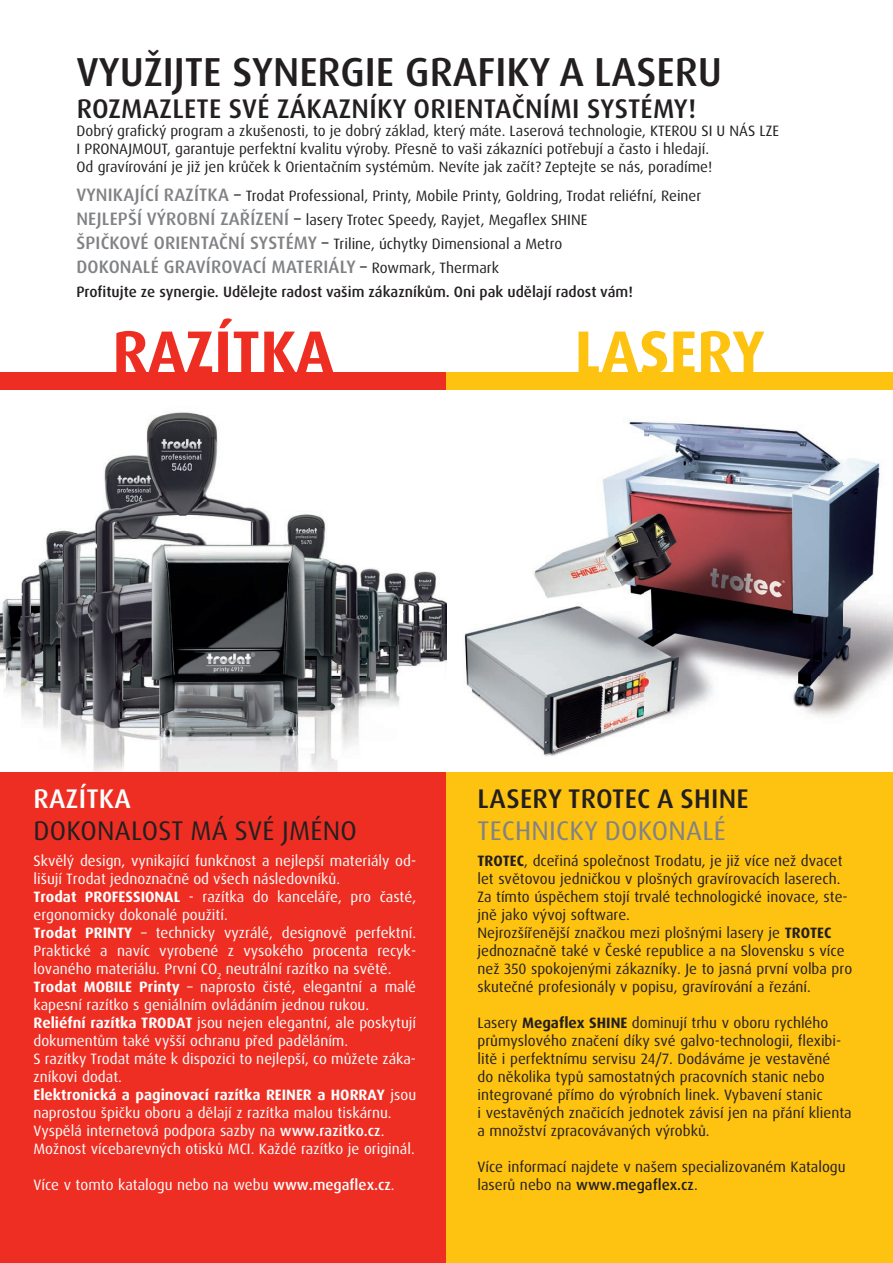
<style>
.page{position:relative;width:893px;height:1263px;background:#fff}
.page>*{position:absolute;margin:0;border:0;box-sizing:border-box;transform-origin:0 0}
.t1{font:700 60px "Dax Pro";color:#ee2e22}
.t2{font:700 60px "Dax Pro";color:#fec210}
.t3{font:500 40.5px "Dax Pro";color:#231f20}
.t4{font:500 27px "Dax Pro";letter-spacing:.01em;color:#231f20}
.t5{font:27px "Dax Pro";letter-spacing:.01em;color:#231f20}
.t6{font:27px "Dax Pro";letter-spacing:.01em;color:#808285}
.t7{font:500 27px "Dax Pro";letter-spacing:.01em;color:#fff}
.t8{font:500 18px "Dax Pro";letter-spacing:.01em;color:#808285}
.t9{font:15px/18px "Dax Pro";color:#231f20}
.t10{font:15px/18px "Dax Pro";color:#fff}
.t11{font:500 15px "Dax Pro";color:#231f20}
.s1{font-weight:500;font-size:18px;color:#808285}
.s2{font-size:18px}
.s3{font-weight:400;color:#231f20}
.s4{font-weight:400;font-size:15px;color:#231f20}
.s5{font-weight:700}
.s6{font-weight:500}
</style>
<div class="page">
<div style="left:0;top:372px;width:446px;height:891px;background:#ee2e22"></div>
<div style="left:446px;top:372px;width:447px;height:891px;background:#fec210"></div>
<img style="left:446px;top:390px;width:447px;height:382px">
<svg style="left:0;top:390px;width:446px;height:382px;background:#a9a9ab"></svg>
<h2 class="t3" style="left:77px;top:46px;width:647px">VYUŽIJTE SYNERGIE GRAFIKY A LASERU</h2>
<h3 class="t4" style="left:77px;top:92px;width:621px">ROZMAZLETE SVÉ ZÁKAZNÍKY ORIENTAČNÍMI SYSTÉMY!</h3>
<p class="t9" style="left:77px;top:122px;width:704px">Dobrý grafický program a zkušenosti, to je dobrý základ, který máte. Laserová technologie, KTEROU SI U NÁS LZE<br>I PRONAJMOUT, garantuje perfektní kvalitu výroby. Přesně to vaši zákazníci potřebují a často i hledají.<br>Od gravírování je již jen krůček k Orientačním systémům. Nevíte jak začít? Zeptejte se nás, poradíme!</p>
<p class="t9" style="left:76px;top:184px;width:626px;line-height:24px"><span class="s1">VYNIKAJÍCÍ RAZÍTKA</span> <span class="s2">–</span> Trodat Professional, Printy, Mobile Printy, Goldring, Trodat reliéfní, Reiner<br><span class="s1">NEJLEPŠÍ VÝROBNÍ ZAŘÍZENÍ</span> <span class="s2">–</span> lasery Trotec Speedy, Rayjet, Megaflex SHINE<br><span class="s1">ŠPIČKOVÉ ORIENTAČNÍ SYSTÉMY</span> <span class="s2">–</span> Triline, úchytky Dimensional a Metro</p>
<p class="t8" style="left:76px;top:255px;width:424px">DOKONALÉ GRAVÍROVACÍ MATERIÁLY <span class="s3">–</span> <span class="s4">Rowmark, Thermark</span></p>
<p class="t11" style="left:76px;top:282px;width:558px">Profitujte ze synergie. Udělejte radost vašim zákazníkům. Oni pak udělají radost vám!</p>
<h1 class="t1" style="left:112px;top:313px;width:223px">RAZÍTKA</h1>
<h1 class="t2" style="left:575px;top:313px;width:191px">LASERY</h1>
<h3 class="t7" style="left:34px;top:781px;width:99px">RAZÍTKA</h3>
<h3 class="t5" style="left:34px;top:813px;width:325px">DOKONALOST MÁ SVÉ JMÉNO</h3>
<p class="t10" style="left:33px;top:852px;width:384px">Skvělý design, vynikající funkčnost a nejlepší materiály od&shy;lišují Trodat jednoznačně od všech následovníků.<br><span class="s5">Trodat PROFESSIONAL</span> - razítka do kanceláře, pro časté, ergonomicky dokonalé použití.<br><span class="s5">Trodat PRINTY</span> – technicky vyzrálé, designově perfektní.<br>Praktické a navíc vyrobené z vysokého procenta recyk&shy;lovaného materiálu. První CO<sub>2</sub> neutrální razítko na světě.<br><span class="s5">Trodat MOBILE Printy</span> – naprosto čisté, elegantní a malé kapesní razítko s geniálním ovládáním jednou rukou.<br><span class="s5">Reliéfní razítka TRODAT</span> jsou nejen elegantní, ale poskytují dokumentům také vyšší ochranu před paděláním.<br>S razítky Trodat máte k dispozici to nejlepší, co můžete záka&shy;zníkovi dodat.<br><span class="s5">Elektronická a paginovací razítka REINER a HORRAY</span> jsou naprostou špičku oboru a dělají z razítka malou tiskárnu.<br>Vyspělá internetová podpora sazby na <span class="s6">www.razitko.cz</span>.<br>Možnost vícebarevných otisků MCI. Každé razítko je originál.</p>
<p class="t10" style="left:33px;top:1176px;width:363px">Více v tomto katalogu nebo na webu <span class="s6">www.megaflex.cz</span>.</p>
<h3 class="t4" style="left:478px;top:781px;width:272px">LASERY TROTEC A SHINE</h3>
<h3 class="t6" style="left:478px;top:813px;width:250px">TECHNICKY DOKONALÉ</h3>
<p class="t9" style="left:477px;top:852px;width:376px"><span class="s5">TROTEC</span>, dceřiná společnost Trodatu, je již více než dvacet let světovou jedničkou v plošných gravírovacích laserech.<br>Za tímto úspěchem stojí trvalé technologické inovace, ste&shy;jně jako vývoj software.<br>Nejrozšířenější značkou mezi plošnými lasery je <span class="s5">TROTEC </span>jednoznačně také v České republice a na Slovensku s více než 350 spokojenými zákazníky. Je to jasná první volba pro skutečné profesionály v popisu, gravírování a řezání.</p>
<p class="t9" style="left:477px;top:1014px;width:376px">Lasery <span class="s5">Megaflex SHINE</span> dominují trhu v oboru rychlého průmyslového značení díky své galvo-technologii, flexibi&shy;litě i perfektnímu servisu 24/7. Dodáváme je vestavěné<br>do několika typů samostatných pracovních stanic nebo integrované přímo do výrobních linek. Vybavení stanic<br>i vestavěných značicích jednotek závisí jen na přání klienta a množství zpracovávaných výrobků.</p>
<p class="t9" style="left:477px;top:1158px;width:370px">Více informací najdete v našem specializovaném Katalogu laserů nebo na <span class="s6">www.megaflex.cz</span>.</p>
</div>
